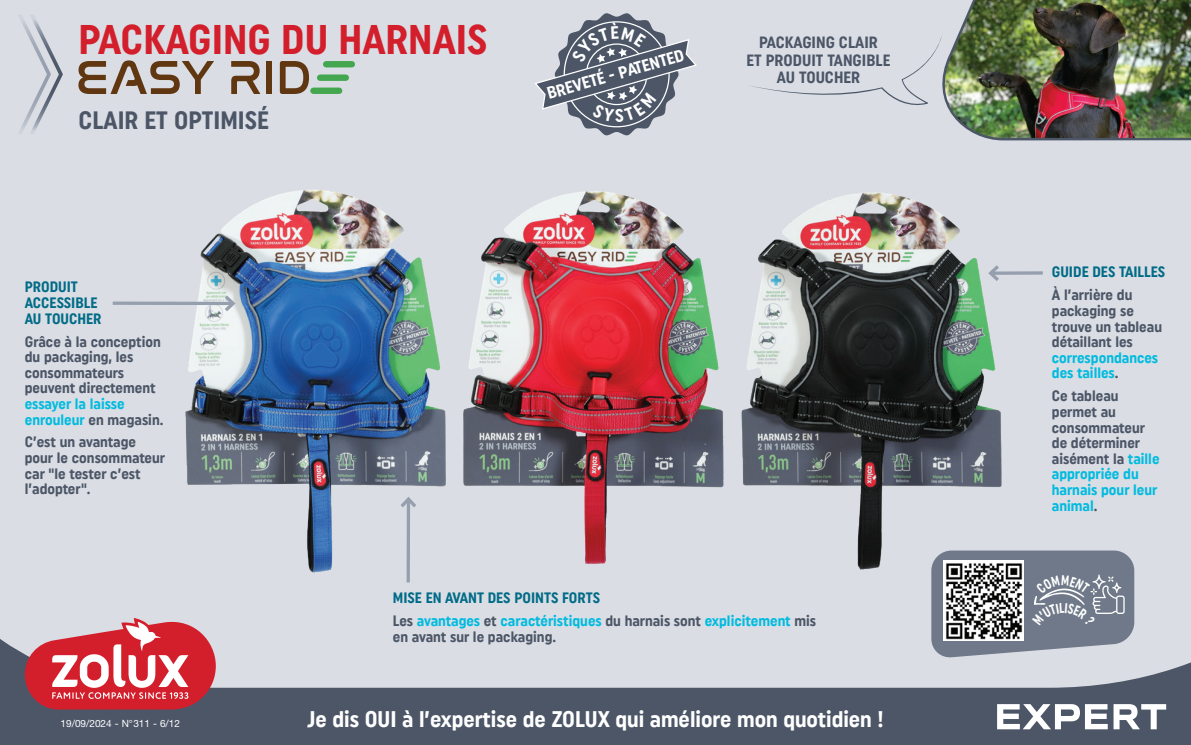
<style>
.page{position:relative;width:1191px;height:745px;background:#fff}
.page>*{position:absolute;margin:0;border:0;box-sizing:border-box;transform-origin:0 0}
.t1{font:41.25px "Uniform Condensed 4";color:#d31f2b}
.t2{font:25px "Uniform Condensed 4";color:#4c5667}
.t3{font:22.5px "Uniform Condensed 4";color:#fff}
.t4{font:16.88px "Uniform Condensed 4";color:#fff}
.t5{font:16.25px/17.5px "Uniform Condensed 4";color:#4c5667;text-align:center}
.t6{font:15px/15.6px "Uniform Condensed 4";color:#4c5667}
.t7{font:15px/15.6px "Uniform Condensed 4";color:#02bbdf}
.t8{font:15px/15.6px "Uniform Condensed 4";color:#016b87}
.t9{font:10px "Helvetica Neue LT 55 Rm";color:#fff}
.s1{color:#4c5667}
.s2{color:#016b87}
.s3{color:#02bbdf}
</style>
<div class="page">
<div style="left:0;top:0;width:1191px;height:692px;background:#dadee4"></div>
<svg style="left:0;top:622px;width:1191px;height:122px;fill:#4c5667"></svg>
<svg style="left:997px;top:703px;width:110px;height:25px"></svg>
<svg style="left:1113px;top:703px;width:53px;height:25px"></svg>
<svg style="left:18px;top:15px;width:45px;height:119px"></svg>
<svg style="left:751px;top:62px;width:175px;height:43px"></svg>
<svg style="left:78px;top:60px;width:136px;height:34px"></svg>
<svg style="left:231px;top:61px;width:29px;height:33px"></svg>
<div style="left:266px;top:61px;width:6px;height:33px;background:#603711"></div>
<svg style="left:280px;top:61px;width:29px;height:33px"></svg>
<div style="left:326px;top:61px;width:26px;height:6px;background:#44a74f"></div>
<div style="left:320px;top:74px;width:26px;height:7px;background:#44a74f"></div>
<div style="left:313px;top:87px;width:26px;height:7px;background:#44a74f"></div>
<img style="left:185px;top:190px;width:261px;height:383px">
<img style="left:463px;top:191px;width:261px;height:373px">
<img style="left:741px;top:192px;width:261px;height:378px">
<svg style="left:406px;top:510px;width:4px;height:72px"></svg>
<svg style="left:397px;top:494px;width:23px;height:16px"></svg>
<svg style="left:113px;top:301px;width:108px;height:4px"></svg>
<svg style="left:221px;top:292px;width:17px;height:22px"></svg>
<svg style="left:1002px;top:271px;width:40px;height:4px"></svg>
<svg style="left:985px;top:261px;width:17px;height:23px"></svg>
<img style="left:926px;top:0;width:265px;height:141px">
<svg style="left:25px;top:618px;width:191px;height:91px"></svg>
<svg style="left:534px;top:13px;width:163px;height:123px"></svg>
<svg style="left:931px;top:550px;width:203px;height:107px;background:#858c95"></svg>
<h1 class="t1" style="left:78px;top:15px;width:410px">PACKAGING DU HARNAIS</h1>
<h2 class="t2" style="left:78px;top:105px;width:192px">CLAIR ET OPTIMISÉ</h2>
<p class="t4" style="left:544px;top:84px;width:143px;rotate:-16deg">BREVETÉ - PATENTED</p>
<p class="t8" style="left:25px;top:279px;width:78px">PRODUIT<br>ACCESSIBLE<br>AU TOUCHER</p>
<p class="t6" style="left:25px;top:333px;width:137px">Grâce à la conception du packaging, les consommateurs peuvent directement</p>
<p class="t7" style="left:25px;top:395px;width:140px">essayer la laisse enrouleur <span class="s1">en magasin.</span></p>
<p class="t6" style="left:25px;top:434px;width:142px">C’est un avantage pour le consommateur car "le tester c’est l’adopter".</p>
<p class="t5" style="left:746px;top:33px;width:145px">PACKAGING CLAIR<br>ET PRODUIT TANGIBLE<br>AU TOUCHER</p>
<p class="t9" style="left:61px;top:717px;width:121px">19/09/2024 - N°311 - 6/12</p>
<p class="t7" style="left:393px;top:586px;width:425px;line-height:22.8px"><span class="s2">MISE EN AVANT DES POINTS FORTS<br></span><span class="s1">Les</span> avantages <span class="s1">et</span> caractéristiques <span class="s1">du harnais sont</span> explicitement <span class="s1">mis</span></p>
<p class="t6" style="left:393px;top:628px;width:165px">en avant sur le packaging.</p>
<h3 class="t3" style="left:307px;top:705px;width:578px">Je dis OUI à l’expertise de ZOLUX qui améliore mon quotidien !</h3>
<p class="t8" style="left:1051px;top:264px;width:115px">GUIDE DES TAILLES</p>
<p class="t6" style="left:1051px;top:287px;width:112px">À l’arrière du packaging se trouve un tableau détaillant les</p>
<p class="t7" style="left:1051px;top:349px;width:108px">correspondances des tailles<span class="s1">.</span></p>
<p class="t6" style="left:1051px;top:387px;width:109px">Ce tableau permet au consommateur de déterminer aisément la <span class="s3">taille appropriée du harnais pour leur animal</span>.</p>
</div>
